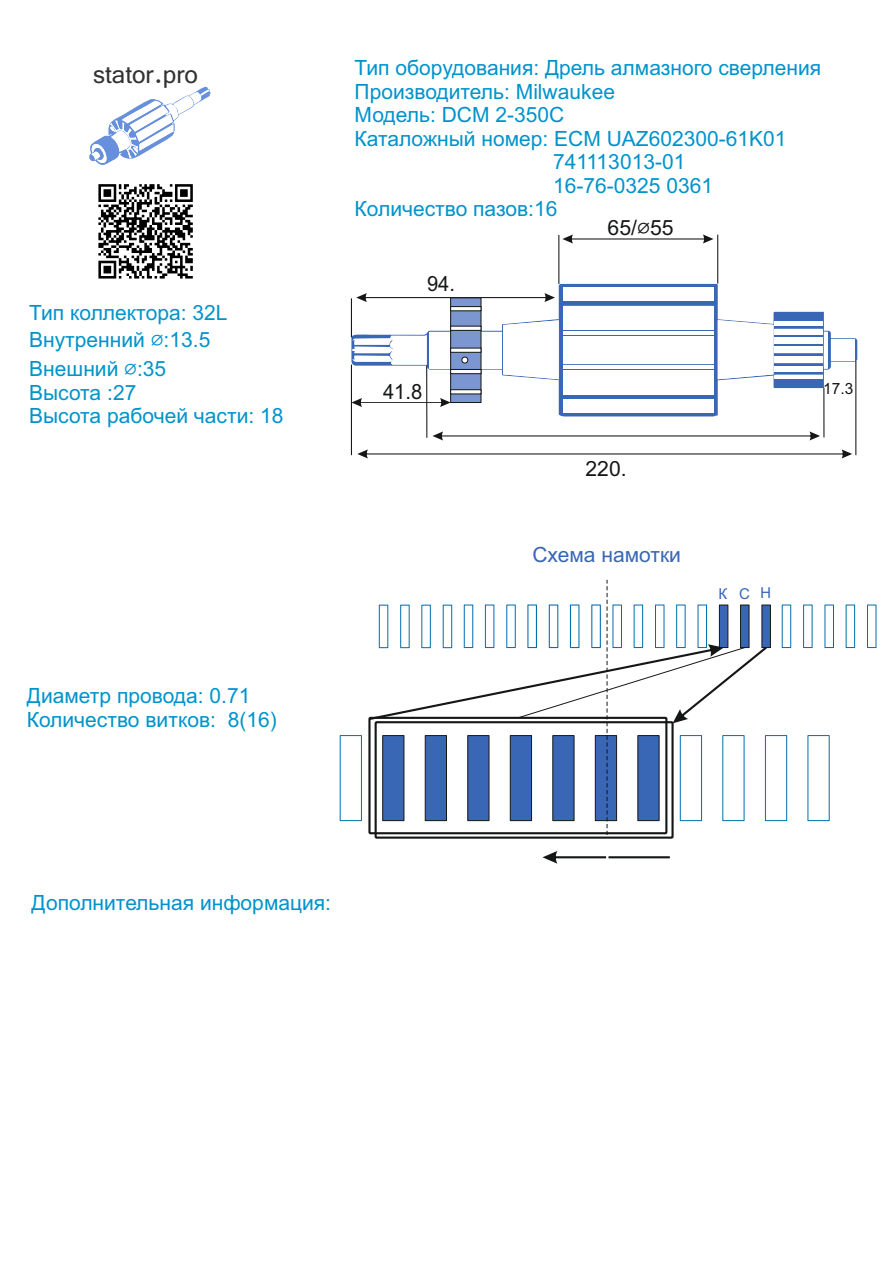
<style>
.page{position:relative;width:893px;height:1263px;background:#fff}
.page>*{position:absolute;margin:0;border:0;box-sizing:border-box;transform-origin:0 0}
.t1{font:27px "Vrinda";color:#323232}
.t2{font:21px/27.8px "Arial";color:#0093cb}
.t3{font:21px "Arial";color:#3a66b6}
.t4{font:21px "Arial";color:#151616}
.t5{font:21px "Arial";color:#151616;scale:.96 1}
.t6{font:15.45px "Arial";color:#151616}
.t7{font:15px "Arial";color:#3a66b6}
.s1{font-family:"Cambria";font-size:24px}
</style>
<div class="page">
<div style="left:375px;top:721px;width:299px;height:118px;border:2px solid #151616"></div>
<div style="left:340px;top:735px;width:22px;height:86px;background:#fff;border:1px solid #006dae"></div>
<div style="left:765px;top:735px;width:22px;height:86px;background:#fff;border:1px solid #006dae"></div>
<div style="left:846px;top:605px;width:9px;height:43px;background:#fff;border:1px solid #006dae"></div>
<div style="left:761px;top:605px;width:10px;height:43px;background:#1d1f21;border:1px solid #151616"></div>
<div style="left:782px;top:605px;width:9px;height:43px;background:#fff;border:1px solid #006dae"></div>
<hr style="left:608px;top:856px;width:62px;height:2px;background:#151616">
<svg style="left:542px;top:851px;width:64px;height:13px"></svg>
<svg style="left:89px;top:86px;width:121px;height:79px"></svg>
<div style="left:807px;top:735px;width:23px;height:86px;border:1px solid #006dae"></div>
<svg style="left:427px;top:284px;width:430px;height:132px"></svg>
<div style="left:563px;top:336px;width:150px;height:28px;background:#fff"></div>
<div style="left:563px;top:370px;width:150px;height:25px;background:#fff"></div>
<div style="left:563px;top:306px;width:150px;height:24px;background:#fff"></div>
<svg style="left:718px;top:320px;width:55px;height:59px"></svg>
<div style="left:563px;top:399px;width:150px;height:14px;background:#fff"></div>
<div style="left:563px;top:287px;width:150px;height:14px;background:#fff"></div>
<hr style="left:563px;top:331px;width:150px;height:4px;background:#fff">
<hr style="left:563px;top:365px;width:150px;height:4px;background:#fff">
<div style="left:831px;top:339px;width:23px;height:22px;background:#fff"></div>
<div style="left:774px;top:357px;width:49px;height:6px;background:#fff"></div>
<div style="left:774px;top:347px;width:49px;height:6px;background:#fff"></div>
<div style="left:774px;top:337px;width:49px;height:7px;background:#fff"></div>
<div style="left:774px;top:366px;width:49px;height:6px;background:#fff"></div>
<div style="left:774px;top:329px;width:49px;height:5px;background:#fff"></div>
<div style="left:774px;top:321px;width:49px;height:5px;background:#fff"></div>
<hr style="left:774px;top:375px;width:49px;height:4px;background:#fff">
<svg style="left:824px;top:332px;width:4px;height:37px"></svg>
<hr style="left:558px;top:235px;width:1px;height:49px;background:#151616">
<hr style="left:717px;top:235px;width:1px;height:49px;background:#151616">
<svg style="left:562px;top:234px;width:151px;height:10px"></svg>
<hr style="left:351px;top:365px;width:1px;height:90px;background:#151616">
<hr style="left:855px;top:361px;width:1px;height:94px;background:#151616">
<svg style="left:357px;top:449px;width:495px;height:9px"></svg>
<hr style="left:823px;top:388px;width:1px;height:49px;background:#151616">
<hr style="left:426px;top:366px;width:1px;height:72px;background:#151616">
<svg style="left:432px;top:431px;width:388px;height:9px"></svg>
<svg style="left:98px;top:184px;width:95px;height:95px"></svg>
<svg style="left:351px;top:293px;width:208px;height:114px"></svg>
<svg style="left:461px;top:357px;width:7px;height:6px"></svg>
<div style="left:867px;top:605px;width:9px;height:43px;background:#fff;border:1px solid #006dae"></div>
<div style="left:824px;top:605px;width:10px;height:43px;background:#fff;border:1px solid #006dae"></div>
<div style="left:803px;top:605px;width:9px;height:43px;background:#fff;border:1px solid #006dae"></div>
<svg style="left:369px;top:580px;width:401px;height:255px"></svg>
<p class="t1" style="left:93px;top:56px;width:106px">stator.pro</p>
<p class="t2" style="left:355px;top:56px;width:468px">Тип оборудования: Дрель алмазного сверления</p>
<p class="t2" style="left:355px;top:79px;width:262px">Производитель: Milwaukee</p>
<p class="t2" style="left:355px;top:103px;width:211px">Модель: DCM 2-350C</p>
<p class="t2" style="left:355px;top:126px;width:433px">Каталожный номер: ECM UAZ602300-61K01</p>
<p class="t2" style="left:553px;top:150px;width:134px">741113013-01</p>
<p class="t2" style="left:553px;top:173px;width:161px">16-76-0325 0361</p>
<p class="t2" style="left:355px;top:197px;width:204px">Количество пазов:16</p>
<p class="t2" style="left:29px;top:301px;width:200px">Тип коллектора: 32L<br>Внутренний <span class="s1">⌀</span>:13.5<br>Внешний <span class="s1">⌀</span>:35</p>
<p class="t2" style="left:29px;top:383px;width:256px;line-height:23.4px">Высота :27<br>Высота рабочей части: 18</p>
<p class="t5" style="left:427px;top:276px;width:31px">94.</p>
<p class="t5" style="left:383px;top:384px;width:42px">41.8</p>
<p class="t2" style="left:27px;top:686px;width:251px;line-height:23.4px">Диаметр провода: 0.71<br>Количество витков: 8(16)</p>
<p class="t2" style="left:32px;top:891px;width:301px">Дополнительная информация:</p>
<p class="t4" style="left:607px;top:220px;width:68px">65/<span class="s1">⌀</span>55</p>
<p class="t4" style="left:586px;top:461px;width:43px">220.</p>
<p class="t3" style="left:532px;top:547px;width:150px">Схема намотки</p>
<p class="t7" style="left:719px;top:588px;width:10px">К</p>
<p class="t7" style="left:739px;top:588px;width:12px">C</p>
<p class="t6" style="left:823px;top:382px;width:31px">17.3</p>
</div>
